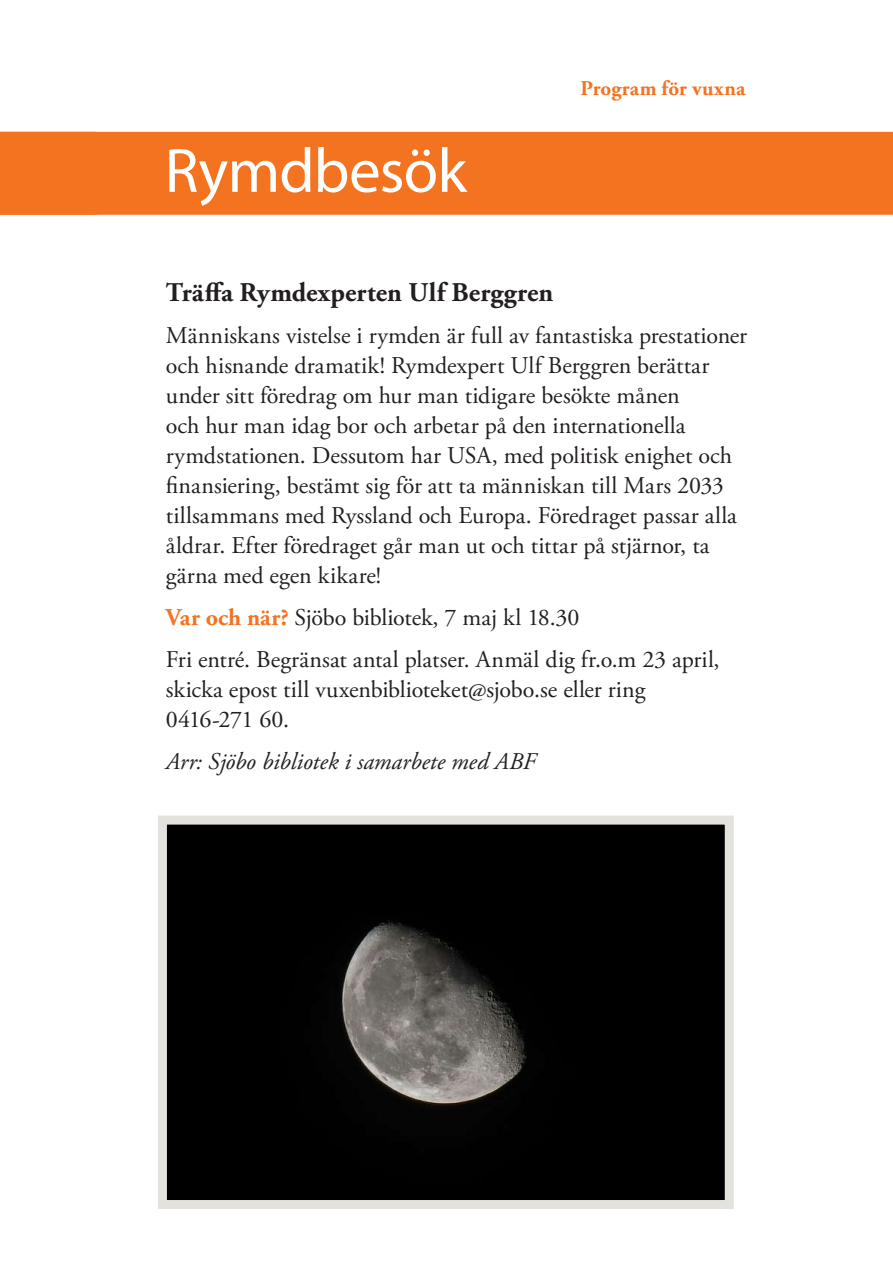
<style>
.page{position:relative;width:893px;height:1263px;background:#fff}
.page>*{position:absolute;margin:0;border:0;box-sizing:border-box;transform-origin:0 0}
.t1{font:63px "Myriad Pro";letter-spacing:-.015em;color:#fff}
.t2{font:700 27px "Adobe Garamond Pro";letter-spacing:.005em;color:#231f20}
.t3{font:24px/30px "Adobe Garamond Pro";color:#231f20}
.t4{font:italic 24px "Adobe Garamond Pro";color:#231f20}
.t5{font:700 21px "Adobe Garamond Pro";letter-spacing:.02em;color:#f47321}
.s1{font-weight:700;color:#f47321}
</style>
<div class="page">
<div style="left:0;top:132px;width:893px;height:83px;background:#f47321"></div>
<img style="left:168px;top:825px;width:556px;height:374px">
<div style="left:158px;top:815px;width:576px;height:394px;border:9px solid #e3e2dd"></div>
<h1 class="t1" style="left:165px;top:132px;width:304px">Rymdbesök</h1>
<p class="t5" style="left:580px;top:76px;width:166px">Program för vuxna</p>
<p class="t2" style="left:166px;top:276px;width:389px">Träffa Rymdexperten Ulf Berggren</p>
<p class="t3" style="left:166px;top:321px;width:583px">Människans vistelse i rymden är full av fantastiska prestationer och hisnande dramatik! Rymdexpert Ulf Berggren berättar under sitt föredrag om hur man tidigare besökte månen<br>och hur man idag bor och arbetar på den internationella rymdstationen. Dessutom har USA, med politisk enighet och finansiering, bestämt sig för att ta människan till Mars 2033 tillsammans med Ryssland och Europa. Föredraget passar alla åldrar. Efter föredraget går man ut och tittar på stjärnor, ta gärna med egen kikare!</p>
<p class="t3" style="left:166px;top:597px;width:555px;line-height:42px"><span class="s1">Var och när?</span> Sjöbo bibliotek, 7 maj kl 18.30<br>Fri entré. Begränsat antal platser. Anmäl dig fr.o.m 23 april,</p>
<p class="t3" style="left:166px;top:675px;width:481px">skicka epost till vuxenbiblioteket@sjobo.se eller ring<br>0416-271 60.</p>
<p class="t4" style="left:166px;top:747px;width:371px">Arr: Sjöbo bibliotek i samarbete med ABF</p>
</div>
